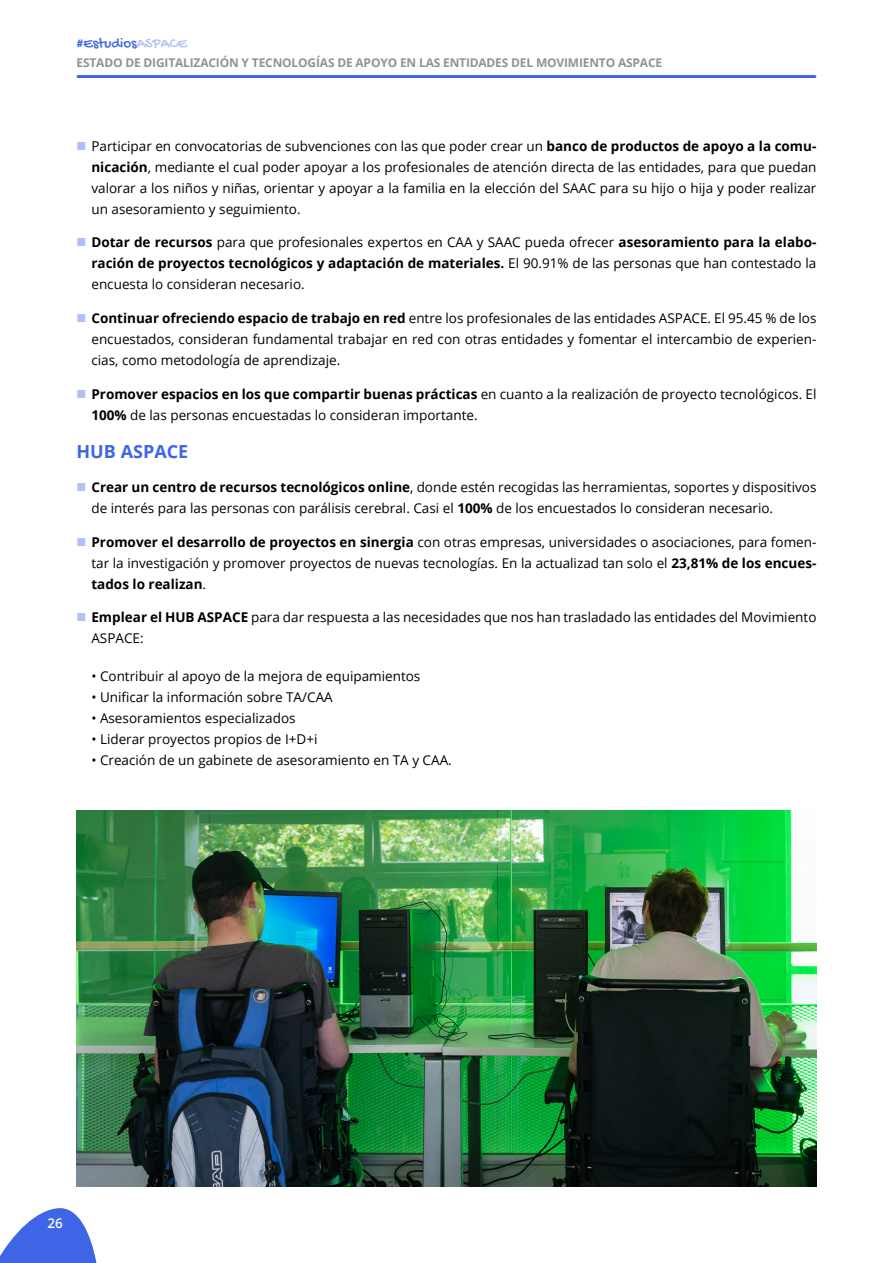
<style>
.page{position:relative;width:893px;height:1263px;background:#fff}
.page>*{position:absolute;margin:0;border:0;box-sizing:border-box;transform-origin:0 0}
.t1{font:700 18px "Open Sans";color:#3e65e5}
.t2{font:15px "Gochi Hand";color:#3e65e5}
.t3{font:13.5px/21px "Open Sans";color:#000;text-align:justify}
.t4{font:600 13.5px "Open Sans";color:#fff}
.t5{font:700 12px "Open Sans";letter-spacing:-.015em;color:#929292}
.s1{color:#b2c1f5}
.s2{font-family:"Sarabun";font-weight:800;font-size:16.5px;color:#b2c1f5}
.s3{font-weight:700}
</style>
<div class="page">
<img style="left:77px;top:810px;width:739px;height:376px">
<hr style="left:892px;top:0;width:1px;height:1125px;background:#3e65e5">
<hr style="left:78px;top:75px;width:737px;height:3px;background:#3e65e5">
<svg style="left:0;top:1208px;width:97px;height:55px"></svg>
<p class="t2" style="left:77px;top:35px;width:112px">#Estudios<span class="s1">ASPACE</span></p>
<p class="t5" style="left:77px;top:54px;width:587px">ESTADO DE DIGITALIZACIÓN Y TECNOLOGÍAS DE APOYO EN LAS ENTIDADES DEL MOVIMIENTO ASPACE</p>
<p class="t3" style="left:91px;top:135px;width:727px;text-indent:-15px"><span class="s2">■</span> Participar en convocatorias de subvenciones con las que poder crear un <span class="s3">banco de productos de apoyo a la comu&shy;nicación</span>, mediante el cual poder apoyar a los profesionales de atención directa de las entidades, para que puedan valorar a los niños y niñas, orientar y apoyar a la familia en la elección del SAAC para su hijo o hija y poder realizar un asesoramiento y seguimiento.</p>
<p class="t3" style="left:91px;top:232px;width:726px;text-indent:-15px"><span class="s2">■</span> <span class="s3">Dotar de recursos</span> para que profesionales expertos en CAA y SAAC pueda ofrecer <span class="s3">asesoramiento para la elabo&shy;ración de proyectos tecnológicos y adaptación de materiales.</span> El 90.91% de las personas que han contestado la encuesta lo consideran necesario.</p>
<p class="t3" style="left:91px;top:307px;width:726px;text-indent:-15px"><span class="s2">■</span> <span class="s3">Continuar ofreciendo espacio de trabajo en red</span> entre los profesionales de las entidades ASPACE. El 95.45 % de los encuestados, consideran fundamental trabajar en red con otras entidades y fomentar el intercambio de experien&shy;cias, como metodología de aprendizaje.</p>
<p class="t3" style="left:91px;top:383px;width:726px;text-indent:-15px"><span class="s2">■</span> <span class="s3">Promover espacios en los que compartir buenas prácticas</span> en cuanto a la realización de proyecto tecnológicos. El<br><span class="s3">100%</span> de las personas encuestadas lo consideran importante.</p>
<h1 class="t1" style="left:77px;top:439px;width:113px">HUB ASPACE</h1>
<p class="t3" style="left:91px;top:476px;width:726px;text-indent:-15px"><span class="s2">■</span> <span class="s3">Crear un centro de recursos tecnológicos online</span>, donde estén recogidas las herramientas, soportes y dispositivos de interés para las personas con parálisis cerebral. Casi el <span class="s3">100%</span> de los encuestados lo consideran necesario.</p>
<p class="t3" style="left:91px;top:531px;width:727px;text-indent:-15px"><span class="s2">■</span> <span class="s3">Promover el desarrollo de proyectos en sinergia</span> con otras empresas, universidades o asociaciones, para fomen&shy;tar la investigación y promover proyectos de nuevas tecnologías. En la actualizad tan solo el <span class="s3">23,81% de los encues&shy;tados lo realizan</span>.</p>
<p class="t3" style="left:91px;top:606px;width:727px;text-indent:-15px"><span class="s2">■</span> <span class="s3">Emplear el HUB ASPACE</span> para dar respuesta a las necesidades que nos han trasladado las entidades del Movimiento<br>ASPACE:</p>
<p class="t3" style="left:91px;top:665px;width:330px">• Contribuir al apoyo de la mejora de equipamientos</p>
<p class="t3" style="left:91px;top:686px;width:243px">• Unificar la información sobre TA/CAA</p>
<p class="t3" style="left:91px;top:707px;width:206px">• Asesoramientos especializados</p>
<p class="t3" style="left:91px;top:728px;width:228px">• Liderar proyectos propios de I+D+i</p>
<p class="t3" style="left:91px;top:749px;width:362px">• Creación de un gabinete de asesoramiento en TA y CAA.</p>
<p class="t4" style="left:48px;top:1214px;width:17px">26</p>
</div>
